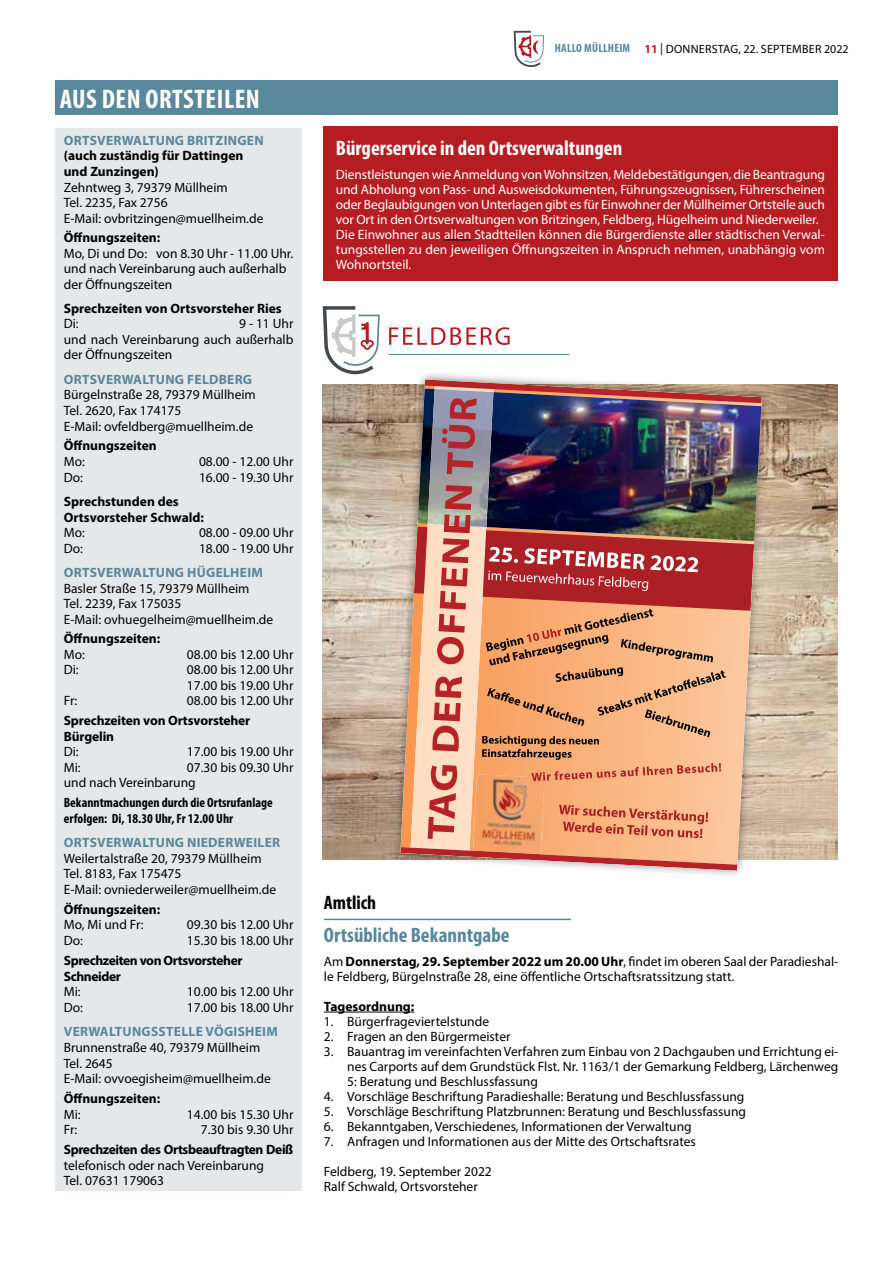
<style>
.page{position:relative;width:893px;height:1263px;background:#fff}
.page>*{position:absolute;margin:0;border:0;box-sizing:border-box;transform-origin:0 0}
.t1{font:700 condensed 27px "Myriad Pro";letter-spacing:.02em;color:#fff}
.t2{font:700 condensed 21px "Myriad Pro";color:#fff}
.t3{font:700 condensed 21px "Myriad Pro";color:#59879b}
.t4{font:700 condensed 19.5px "Myriad Pro";color:#000}
.t5{font:13.5px/15.5px "Myriad Pro";color:#000}
.t6{font:13.5px/15px "Myriad Pro";letter-spacing:-.01em;color:#fff}
.t7{font:700 13.5px/15.5px "Myriad Pro";color:#000}
.t8{font:700 13.5px "Myriad Pro";letter-spacing:.02em;color:#59879b}
.t9{font:700 13.5px/15.6px "Myriad Pro";letter-spacing:-.03em;color:#000}
.t10{font:700 condensed 13.5px/15.6px "Myriad Pro";color:#000}
.t11{font:12px "Myriad Pro";letter-spacing:.02em;color:#000}
.t12{font:700 condensed 12px "Myriad Pro";letter-spacing:.02em;color:#59879b}
.s1{font-weight:700;color:#b61d22}
.s2{font-weight:700}
</style>
<div class="page">
<svg style="left:514px;top:31px;width:30px;height:36px"></svg>
<div style="left:55px;top:81px;width:783px;height:34px;background:#59879b"></div>
<div style="left:55px;top:128px;width:247px;height:1063px;background:#e4e8eb"></div>
<img style="left:323px;top:385px;width:514px;height:474px">
<div style="left:323px;top:126px;width:515px;height:155px;background:#b61d22"></div>
<svg style="left:444px;top:240px;width:27px;height:1px"></svg>
<svg style="left:688px;top:240px;width:24px;height:1px"></svg>
<hr style="left:324px;top:1012px;width:90px;height:1px;background:#000">
<hr style="left:324px;top:919px;width:246px;height:1px;background:#59879b">
<hr style="left:389px;top:354px;width:180px;height:1px;background:#59879b">
<svg style="left:389px;top:327px;width:121px;height:18px"></svg>
<svg style="left:323px;top:306px;width:57px;height:68px"></svg>
<svg style="left:390px;top:374px;width:382px;height:501px"></svg>
<img style="left:400px;top:379px;width:362px;height:492px">
<h1 class="t1" style="left:60px;top:82px;width:202px">AUS DEN ORTSTEILEN</h1>
<p class="t8" style="left:64px;top:131px;width:201px">ORTSVERWALTUNG BRITZINGEN</p>
<p class="t7" style="left:64px;top:148px;width:181px">(auch zuständig für Dattingen und Zunzingen)</p>
<p class="t5" style="left:64px;top:179px;width:201px">Zehntweg 3, 79379 Müllheim<br>Tel. 2235, Fax 2756<br>E-Mail: ovbritzingen@muellheim.de</p>
<p class="t7" style="left:64px;top:230px;width:98px">Öffnungszeiten:</p>
<p class="t5" style="left:64px;top:245px;width:231px">Mo, Di und Do: von 8.30 Uhr - 11.00 Uhr. und nach Vereinbarung auch außerhalb der Öffnungszeiten</p>
<p class="t7" style="left:64px;top:300px;width:220px">Sprechzeiten von Ortsvorsteher Ries</p>
<p class="t5" style="left:64px;top:316px;width:16px">Di:</p>
<p class="t5" style="left:64px;top:316px;width:231px;text-align:justify;text-indent:175px">9 - 11 Uhr und nach Vereinbarung auch außerhalb der Öffnungszeiten</p>
<p class="t8" style="left:64px;top:370px;width:190px">ORTSVERWALTUNG FELDBERG</p>
<p class="t5" style="left:64px;top:387px;width:194px">Bürgelnstraße 28, 79379 Müllheim<br>Tel. 2620, Fax 174175<br>E-Mail: ovfeldberg@muellheim.de</p>
<p class="t7" style="left:64px;top:438px;width:95px">Öffnungszeiten</p>
<p class="t5" style="left:64px;top:454px;width:23px">Mo:</p>
<p class="t5" style="left:199px;top:454px;width:96px">08.00 - 12.00 Uhr</p>
<p class="t5" style="left:64px;top:469px;width:21px">Do:</p>
<p class="t5" style="left:199px;top:469px;width:96px">16.00 - 19.30 Uhr</p>
<p class="t7" style="left:64px;top:493px;width:142px">Sprechstunden des<br>Ortsvorsteher Schwald:</p>
<p class="t5" style="left:64px;top:525px;width:23px">Mo:</p>
<p class="t5" style="left:199px;top:525px;width:96px">08.00 - 09.00 Uhr</p>
<p class="t5" style="left:64px;top:540px;width:21px">Do:</p>
<p class="t5" style="left:199px;top:540px;width:96px">18.00 - 19.00 Uhr</p>
<p class="t8" style="left:64px;top:564px;width:200px">ORTSVERWALTUNG HÜGELHEIM</p>
<p class="t5" style="left:64px;top:580px;width:211px">Basler Straße 15, 79379 Müllheim<br>Tel. 2239, Fax 175035<br>E-Mail: ovhuegelheim@muellheim.de</p>
<p class="t7" style="left:64px;top:631px;width:98px">Öffnungszeiten:</p>
<p class="t5" style="left:64px;top:646px;width:23px">Mo:</p>
<p class="t5" style="left:187px;top:646px;width:108px">08.00 bis 12.00 Uhr</p>
<p class="t5" style="left:64px;top:662px;width:16px">Di:</p>
<p class="t5" style="left:187px;top:662px;width:108px">08.00 bis 12.00 Uhr<br>17.00 bis 19.00 Uhr</p>
<p class="t5" style="left:64px;top:693px;width:15px">Fr:</p>
<p class="t5" style="left:187px;top:693px;width:108px">08.00 bis 12.00 Uhr</p>
<p class="t7" style="left:64px;top:712px;width:188px">Sprechzeiten von Ortsvorsteher<br>Bürgelin</p>
<p class="t5" style="left:64px;top:744px;width:16px">Di:</p>
<p class="t5" style="left:187px;top:744px;width:108px">17.00 bis 19.00 Uhr</p>
<p class="t5" style="left:64px;top:759px;width:18px">Mi:</p>
<p class="t5" style="left:64px;top:759px;width:231px;text-indent:123px">07.30 bis 09.30 Uhr und nach Vereinbarung</p>
<p class="t10" style="left:64px;top:794px;width:211px">Bekanntmachungen durch die Ortsrufanlage erfolgen: Di, 18.30 Uhr, Fr 12.00 Uhr</p>
<p class="t8" style="left:64px;top:833px;width:218px">ORTSVERWALTUNG NIEDERWEILER</p>
<p class="t5" style="left:64px;top:850px;width:214px">Weilertalstraße 20, 79379 Müllheim<br>Tel. 8183, Fax 175475<br>E-Mail: ovniederweiler@muellheim.de</p>
<p class="t7" style="left:64px;top:901px;width:98px">Öffnungszeiten:</p>
<p class="t5" style="left:64px;top:917px;width:81px">Mo, Mi und Fr:</p>
<p class="t5" style="left:187px;top:917px;width:108px">09.30 bis 12.00 Uhr</p>
<p class="t5" style="left:64px;top:933px;width:21px">Do:</p>
<p class="t5" style="left:187px;top:933px;width:108px">15.30 bis 18.00 Uhr</p>
<p class="t9" style="left:64px;top:952px;width:180px">Sprechzeiten von Ortsvorsteher<br>Schneider</p>
<p class="t5" style="left:64px;top:984px;width:18px">Mi:</p>
<p class="t5" style="left:187px;top:984px;width:108px">10.00 bis 12.00 Uhr</p>
<p class="t5" style="left:64px;top:999px;width:21px">Do:</p>
<p class="t5" style="left:187px;top:999px;width:108px">17.00 bis 18.00 Uhr</p>
<p class="t8" style="left:64px;top:1023px;width:215px">VERWALTUNGSSTELLE VÖGISHEIM</p>
<p class="t5" style="left:64px;top:1039px;width:209px">Brunnenstraße 40, 79379 Müllheim<br>Tel. 2645<br>E-Mail: ovvoegisheim@muellheim.de</p>
<p class="t7" style="left:64px;top:1090px;width:98px">Öffnungszeiten:</p>
<p class="t5" style="left:64px;top:1106px;width:18px">Mi:</p>
<p class="t5" style="left:187px;top:1106px;width:108px">14.00 bis 15.30 Uhr</p>
<p class="t5" style="left:64px;top:1122px;width:15px">Fr:</p>
<p class="t5" style="left:201px;top:1122px;width:94px">7.30 bis 9.30 Uhr</p>
<p class="t9" style="left:64px;top:1141px;width:231px">Sprechzeiten des Ortsbeauftragten Deiß</p>
<p class="t5" style="left:64px;top:1158px;width:202px;line-height:14.5px">telefonisch oder nach Vereinbarung<br>Tel. 07631 179063</p>
<p class="t12" style="left:555px;top:40px;width:76px">Hallo Müllheim</p>
<p class="t11" style="left:644px;top:42px;width:206px"><span class="s1">11</span> | Donnerstag, 22. September 2022</p>
<h2 class="t2" style="left:336px;top:135px;width:288px">Bürgerservice in den Ortsverwaltungen</h2>
<p class="t6" style="left:336px;top:166px;width:490px">Dienstleistungen wie Anmeldung von Wohnsitzen, Meldebestätigungen, die Beantragung und Abholung von Pass- und Ausweisdokumenten, Führungszeugnissen, Führerscheinen oder Beglaubigungen von Unterlagen gibt es für Einwohner der Müllheimer Ortsteile auch vor Ort in den Ortsverwaltungen von Britzingen, Feldberg, Hügelheim und N iederweiler.<br>Die Einwohner aus allen Stadtteilen können die Bürgerdienste aller städtischen Verwal&shy;tungsstellen zu den jeweiligen Öffnungszeiten in Anspruch nehmen, unabhängig vom Wohnortsteil.</p>
<h3 class="t4" style="left:324px;top:891px;width:54px">Amtlich</h3>
<h2 class="t3" style="left:324px;top:922px;width:187px">Ortsübliche Bekanntgabe</h2>
<p class="t5" style="left:324px;top:953px;width:516px;line-height:15px">Am <span class="s2">Donnerstag, 29. September 2022 um 20.00 Uhr</span>, findet im oberen Saal der Paradieshal&shy;le Feldberg, Bürgelnstraße 28, eine öffentliche Ortschaftsratssitzung statt.</p>
<p class="t7" style="left:324px;top:998px;width:92px">Tagesordnung:</p>
<p class="t5" style="left:324px;top:1013px;width:167px">1. Bürgerfrageviertelstunde</p>
<p class="t5" style="left:324px;top:1028px;width:188px">2. Fragen an den Bürgermeister</p>
<p class="t5" style="left:347px;top:1043px;width:493px;line-height:15px;text-align:justify;text-indent:-23px">3. Bauantrag im vereinfachten Verfahren zum Einbau von 2 Dachgauben und Errichtung ei&shy;nes Carports auf dem Grundstück Flst. N r. 1163/1 der Gemarkung Feldberg, Lärchenweg 5: Beratung und Beschlussfassung</p>
<p class="t5" style="left:324px;top:1088px;width:422px">4. Vorschläge Beschriftung Paradieshalle: Beratung und Beschlussfassung</p>
<p class="t5" style="left:324px;top:1103px;width:424px">5. Vorschläge Beschriftung Platzbrunnen: Beratung und Beschlussfassung</p>
<p class="t5" style="left:324px;top:1118px;width:369px">6. Bekanntgaben, Verschiedenes, Informationen der Verwaltung</p>
<p class="t5" style="left:324px;top:1133px;width:373px">7. Anfragen und Informationen aus der Mitte des Ortschaftsrates</p>
<p class="t5" style="left:324px;top:1163px;width:169px;line-height:15px">Feldberg, 19. September 2022<br>Ralf Schwald, Ortsvorsteher</p>
</div>
